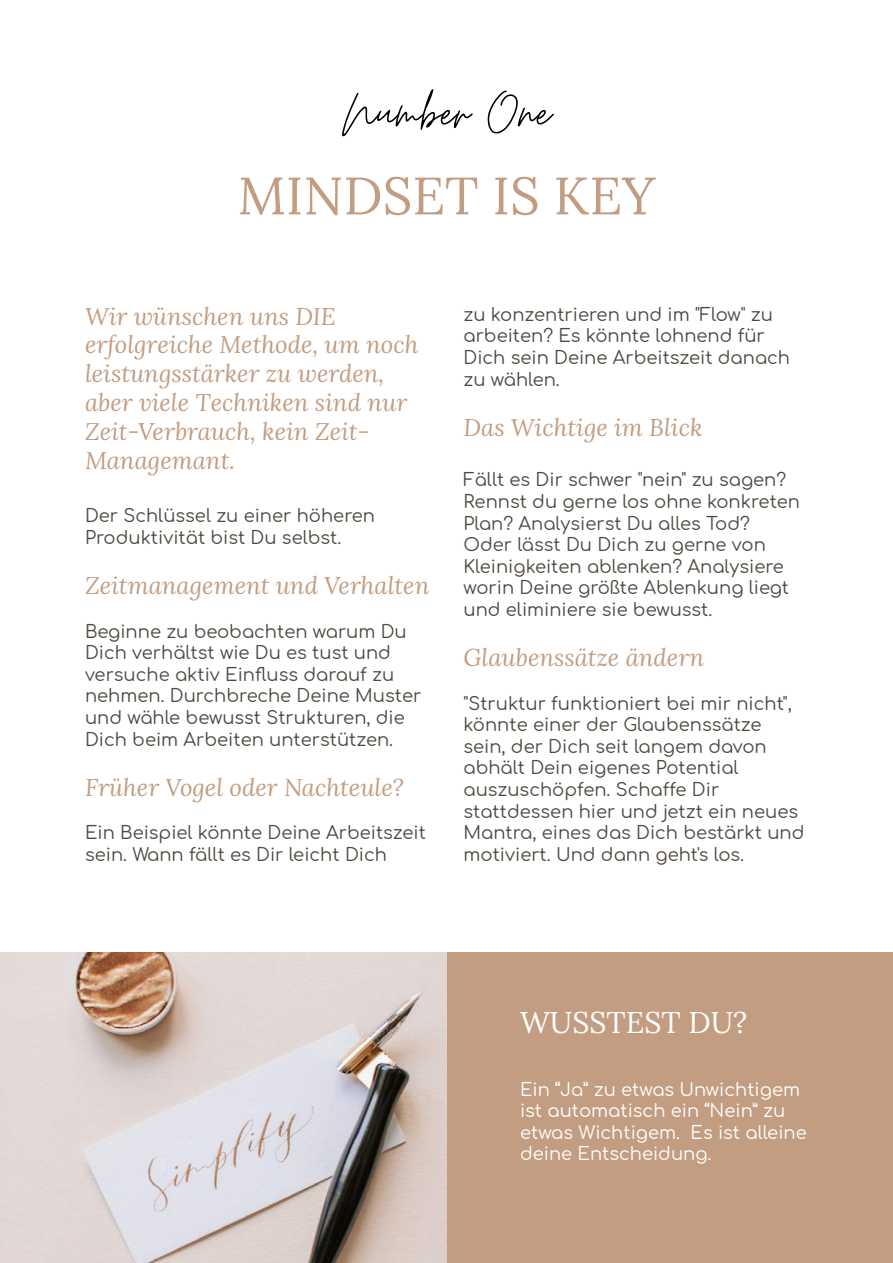
<style>
.page{position:relative;width:893px;height:1263px;background:#fff}
.page>*{position:absolute;margin:0;border:0;box-sizing:border-box;transform-origin:0 0}
.t1{font:60px "Moon Time";color:#000}
.t2{font:52.5px "Lora";color:#c29d81}
.t3{font:30px "Lora";color:#fff}
.t4{font:italic 24px/28.8px "Lora";color:#c29d81}
.t5{font:18px/21.6px "Comfortaa";color:#4f4840}
.t6{font:18px/21.6px "Comfortaa";color:#fff}
</style>
<div class="page">
<div style="left:446px;top:952px;width:447px;height:311px;background:#c29d81"></div>
<img style="left:0;top:952px;width:446px;height:311px">
<h1 class="t1" style="left:342px;top:85px;width:210px">Number One</h1>
<h2 class="t2" style="left:238px;top:156px;width:419px">MINDSET IS KEY</h2>
<h3 class="t4" style="left:85px;top:301px;width:335px">Wir wünschen uns DIE erfolgreiche Methode, um noch leistungsstärker zu werden, aber viele Techniken sind nur<br>Zeit-Verbrauch, kein Zeit-<br>Managemant.</h3>
<p class="t5" style="left:85px;top:503px;width:292px">Der Schlüssel zu einer höheren<br>Produktivität bist Du selbst.</p>
<h3 class="t4" style="left:85px;top:571px;width:346px">Zeitmanagement und Verhalten</h3>
<p class="t5" style="left:85px;top:618px;width:338px">Beginne zu beobachten warum Du Dich verhältst wie Du es tust und versuche aktiv Einfluss darauf zu nehmen. Durchbreche Deine Muster und wähle bewusst Strukturen, die Dich beim Arbeiten unterstützen.</p>
<h3 class="t4" style="left:85px;top:773px;width:320px">Früher Vogel oder Nachteule?</h3>
<p class="t5" style="left:85px;top:820px;width:342px">Ein Beispiel könnte Deine Arbeitszeit sein. Wann fällt es Dir leicht Dich</p>
<p class="t5" style="left:463px;top:301px;width:328px">zu konzentrieren und im "Flow" zu arbeiten? Es könnte lohnend für<br>Dich sein Deine Arbeitszeit danach zu wählen.</p>
<h3 class="t4" style="left:463px;top:413px;width:241px">Das Wichtige im Blick</h3>
<p class="t5" style="left:463px;top:467px;width:338px">Fällt es Dir schwer "nein" zu sagen?<br>Rennst du gerne los ohne konkreten Plan? Analysierst Du alles Tod?<br>Oder lässt Du Dich zu gerne von Kleinigkeiten ablenken? Analysiere worin Deine größte Ablenkung liegt und eliminiere sie bewusst.</p>
<h3 class="t4" style="left:463px;top:643px;width:242px">Glaubenssätze ändern</h3>
<p class="t5" style="left:463px;top:690px;width:342px">"Struktur funktioniert bei mir nicht", könnte einer der Glaubenssätze sein, der Dich seit langem davon abhält Dein eigenes Potential auszuschöpfen. Schaffe Dir stattdessen hier und jetzt ein neues Mantra, eines das Dich bestärkt und motiviert. Und dann geht's los.</p>
<h3 class="t3" style="left:520px;top:1000px;width:229px">WUSSTEST DU?</h3>
<p class="t6" style="left:520px;top:1076px;width:288px">Ein “Ja” zu etwas Unwichtigem ist automatisch ein “Nein” zu etwas Wichtigem. Es ist alleine deine Entscheidung.</p>
</div>
